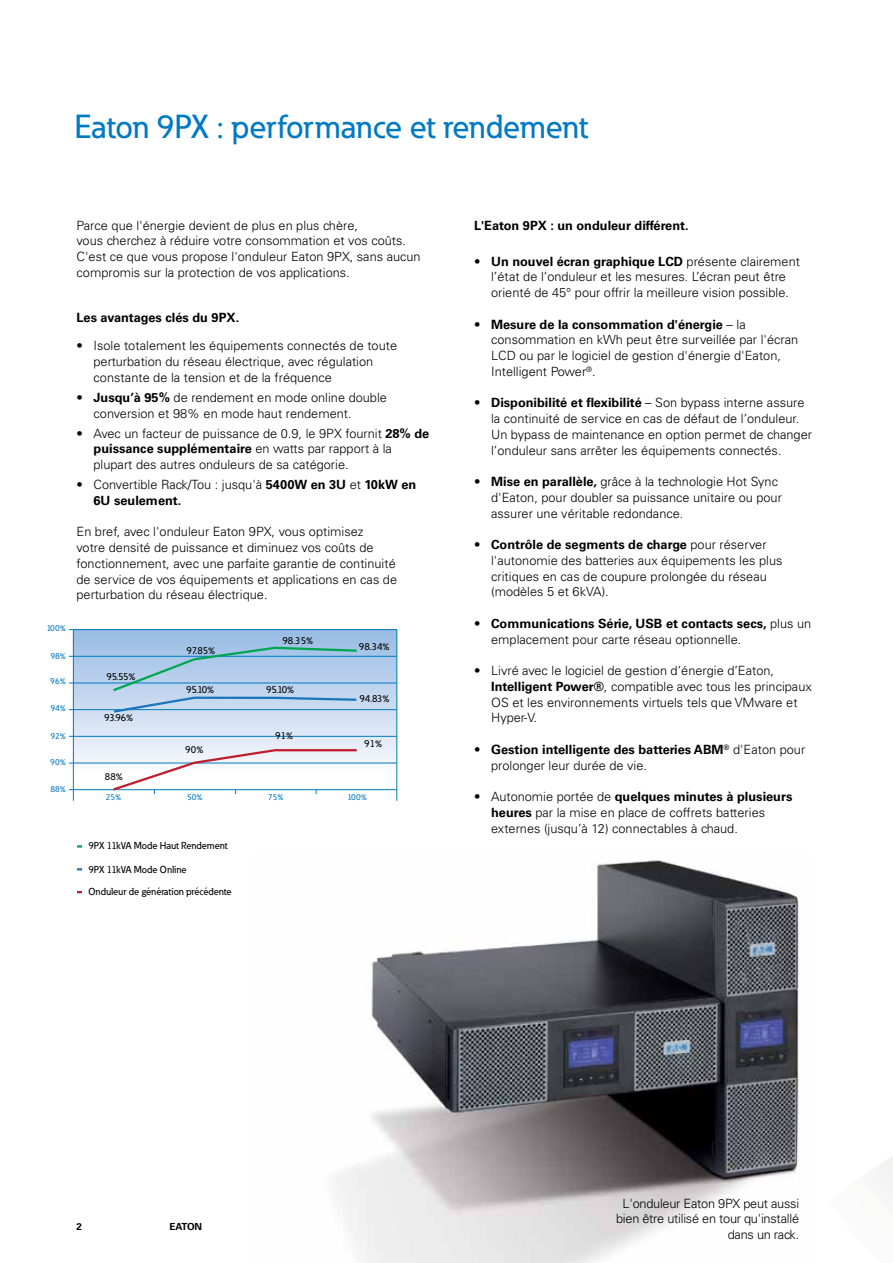
<style>
.page{position:relative;width:893px;height:1263px;background:#fff}
.page>*{position:absolute;margin:0;border:0;box-sizing:border-box;transform-origin:0 0}
.t1{font:500 33px "Eaton";color:#007ac2}
.t2{font:300 12.75px/15.8px "Univers LT";color:#000}
.t3{font:700 12.75px "Univers LT Std";color:#000}
.t4{font:300 12.75px/15.8px "Univers LT Std";color:#000}
.t5{font:300 12.75px/15.8px "Univers LT";letter-spacing:-.02em;color:#000;text-align:right}
.t6{font:500 10.05px "Eaton";color:#000}
.t7{font:700 9.75px "Univers LT Std";letter-spacing:-.02em;color:#000}
.t8{font:500 8.55px "Eaton";color:#007ac2}
.s1{font-weight:700}
.s2{font-family:"Univers LT Std";font-weight:700}
.s3{font-family:"Univers LT";font-weight:300}
.s4{font-family:"Univers LT"}
</style>
<div class="page">
<img style="left:333px;top:860px;width:466px;height:403px">
<div style="left:73px;top:630px;width:324px;height:160px;background:linear-gradient(to bottom,#96bae3,#fff)"></div>
<hr style="left:69px;top:629px;width:328px;height:1px;background:#007ac2">
<hr style="left:69px;top:656px;width:328px;height:1px;background:#007ac2">
<hr style="left:69px;top:683px;width:328px;height:1px;background:#007ac2">
<hr style="left:69px;top:709px;width:328px;height:1px;background:#007ac2">
<hr style="left:69px;top:736px;width:328px;height:1px;background:#007ac2">
<hr style="left:69px;top:763px;width:328px;height:1px;background:#007ac2">
<hr style="left:69px;top:789px;width:328px;height:1px;background:#007ac2">
<hr style="left:396px;top:630px;width:1px;height:171px;background:#007ac2">
<hr style="left:73px;top:630px;width:1px;height:171px;background:#007ac2">
<svg style="left:111px;top:645px;width:248px;height:69px;background:#a5c7e3"></svg>
<svg style="left:111px;top:748px;width:248px;height:46px"></svg>
<h1 class="t1" style="left:74px;top:106px;width:515px">Eaton 9PX : performance et rendement</h1>
<p class="t8" style="left:46px;top:623px;width:21px">100%</p>
<p class="t8" style="left:50px;top:651px;width:17px">98%</p>
<p class="t8" style="left:50px;top:676px;width:17px">96%</p>
<p class="t8" style="left:50px;top:703px;width:17px">94%</p>
<p class="t8" style="left:50px;top:731px;width:17px">92%</p>
<p class="t8" style="left:50px;top:757px;width:17px">90%</p>
<p class="t8" style="left:50px;top:784px;width:17px">88%</p>
<p class="t2" style="left:77px;top:217px;width:346px">Parce que l'énergie devient de plus en plus chère,<br>vous cherchez à réduire votre consommation et vos coûts.<br>C'est ce que vous propose l'onduleur Eaton 9PX, sans aucun compromis sur la protection de vos applications.</p>
<p class="t3" style="left:77px;top:310px;width:164px">Les avantages clés du 9PX.</p>
<p class="t2" style="left:94px;top:338px;width:305px;text-indent:-17px">• Isole totalement les équipements connectés de toute perturbation du réseau électrique, avec régulation constante de la tension et de la fréquence</p>
<p class="t4" style="left:94px;top:389px;width:295px;text-indent:-17px">• <span class="s1">Jusqu’à 95%</span> de rendement en mode online double conversion et 98% en mode haut rendement.</p>
<p class="t2" style="left:94px;top:425px;width:337px;text-indent:-17px">• Avec un facteur de puissance de 0.9, le 9PX fournit <span class="s1">28% de puissance supplémentaire</span> en watts par rapport à la plupart des autres onduleurs de sa catégorie.</p>
<p class="t2" style="left:77px;top:477px;width:341px">• Convertible Rack/Tou : jusqu'à <span class="s2">5400W en 3U</span> et <span class="s2">10kW en</span></p>
<p class="t3" style="left:94px;top:493px;width:89px">6U seulement.</p>
<p class="t2" style="left:77px;top:524px;width:322px">En bref, avec l'onduleur Eaton 9PX, vous optimisez<br>votre densité de puissance et diminuez vos coûts de fonctionnement, avec une parfaite garantie de continuité de service de vos équipements et applications en cas de perturbation du réseau électrique.</p>
<p class="t6" style="left:107px;top:670px;width:31px">95.55%</p>
<p class="t6" style="left:104px;top:712px;width:31px">93.96%</p>
<p class="t6" style="left:186px;top:644px;width:31px">97.85%</p>
<p class="t6" style="left:282px;top:634px;width:32px">98.35%</p>
<p class="t6" style="left:186px;top:683px;width:30px">95.10%</p>
<p class="t6" style="left:266px;top:683px;width:30px">95.10%</p>
<p class="t6" style="left:185px;top:744px;width:20px">90%</p>
<p class="t6" style="left:275px;top:729px;width:19px">91%</p>
<p class="t6" style="left:359px;top:641px;width:32px">98.34%</p>
<p class="t6" style="left:359px;top:693px;width:32px">94.83%</p>
<p class="t6" style="left:364px;top:737px;width:19px">91%</p>
<p class="t6" style="left:105px;top:770px;width:19px">88%</p>
<p class="t8" style="left:106px;top:792px;width:17px">25%</p>
<p class="t8" style="left:187px;top:792px;width:17px">50%</p>
<p class="t8" style="left:268px;top:792px;width:17px">75%</p>
<p class="t8" style="left:347px;top:792px;width:21px">100%</p>
<p class="t6" style="left:89px;top:839px;width:141px">9PX 11kVA Mode Haut Rendement</p>
<p class="t6" style="left:89px;top:863px;width:100px">9PX 11kVA Mode Online</p>
<p class="t6" style="left:89px;top:886px;width:145px">Onduleur de génération précédente</p>
<p class="t3" style="left:474px;top:218px;width:216px">L'Eaton 9PX : un onduleur différent.</p>
<p class="t3" style="left:474px;top:254px;width:327px"><span class="s3">•</span> Un nouvel écran graphique LCD <span class="s3">présente clairement</span></p>
<p class="t2" style="left:491px;top:269px;width:299px">l’état de l’onduleur et les mesures. L’écran peut être orienté de 45° pour offrir la meilleure vision possible.</p>
<p class="t3" style="left:474px;top:317px;width:273px"><span class="s3">•</span> Mesure de la consommation d'énergie <span class="s3">– la</span></p>
<p class="t2" style="left:491px;top:332px;width:309px">consommation en kWh peut être surveillée par l'écran<br>LCD ou par le logiciel de gestion d'énergie d'Eaton,<br>Intelligent Power<sup>®</sup>.</p>
<p class="t3" style="left:474px;top:395px;width:332px"><span class="s3">•</span> Disponibilité et flexibilité <span class="s3">– Son bypass interne assure</span></p>
<p class="t2" style="left:491px;top:411px;width:322px">la continuité de service en cas de défaut de l’onduleur.<br>Un bypass de maintenance en option permet de changer l’onduleur sans arrêter les équipements connectés.</p>
<p class="t2" style="left:491px;top:474px;width:292px;text-indent:-17px">• <span class="s2">Mise en parallèle,</span> grâce à la technologie Hot Sync d'Eaton, pour doubler sa puissance unitaire ou pour assurer une véritable redondance.</p>
<p class="t3" style="left:474px;top:537px;width:294px"><span class="s3">•</span> Contrôle de segments de charge <span class="s3">pour réserver</span></p>
<p class="t2" style="left:491px;top:552px;width:293px">l'autonomie des batteries aux équipements les plus critiques en cas de coupure prolongée du réseau (modèles 5 et 6kVA).</p>
<p class="t3" style="left:474px;top:616px;width:339px"><span class="s3">•</span> <span class="s4">Communications</span> Série, USB et contacts secs, <span class="s3">plus un</span></p>
<p class="t2" style="left:491px;top:631px;width:252px">emplacement pour carte réseau optionnelle.</p>
<p class="t2" style="left:491px;top:663px;width:322px;text-indent:-17px">• Livré avec le logiciel de gestion d’énergie d’Eaton, <span class="s1">Intelligent Power®</span>, compatible avec tous les principaux OS et les environnements virtuels tels que VMware et Hyper-V.</p>
<p class="t2" style="left:491px;top:741px;width:316px;text-indent:-17px">• <span class="s1">Gestion intelligente des batteries ABM</span><sup>®</sup> d'Eaton pour prolonger leur durée de vie.</p>
<p class="t2" style="left:491px;top:789px;width:303px;text-indent:-17px">• Autonomie portée de <span class="s1">quelques minutes à plusieurs heures</span> par la mise en place de coffrets batteries externes (jusqu’à 12) connectables à chaud.</p>
<p class="t7" style="left:77px;top:1220px;width:7px">2</p>
<p class="t7" style="left:170px;top:1220px;width:34px">eaton</p>
<p class="t5" style="left:616px;top:1195px;width:185px">L'onduleur Eaton 9PX peut aussi bien être utilisé en tour qu'installé dans un rack.</p>
</div>
